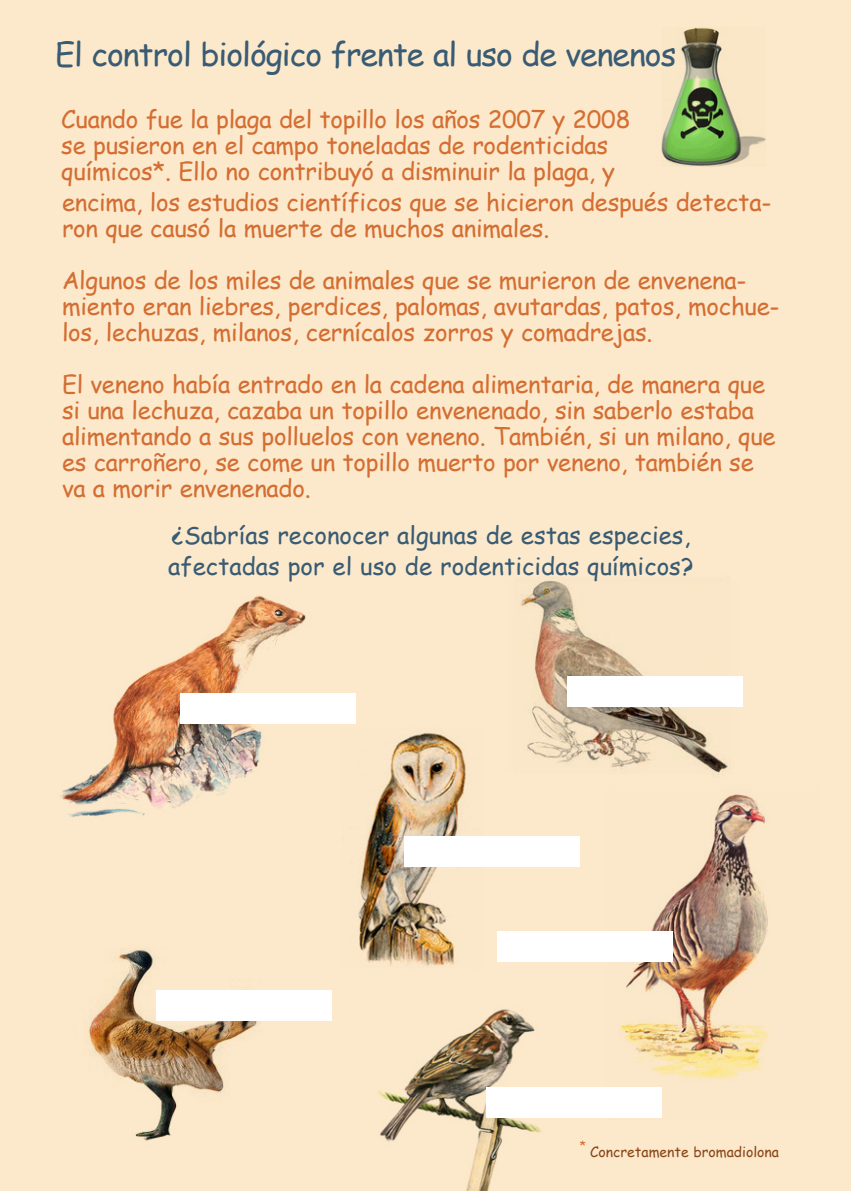
<style>
.page{position:relative;width:851px;height:1191px;background:#fff}
.page>*{position:absolute;margin:0;border:0;box-sizing:border-box;transform-origin:0 0}
.t1{font:32px "Comic Sans MS";letter-spacing:-.03em;color:#395b73}
.t2{font:24px/26px "Comic Sans MS";letter-spacing:-.01em;color:#d46e33}
.t3{font:24px/31.4px "Comic Sans MS";color:#395b73}
.t4{font:14px "Comic Sans MS";color:#8a4618}
.t5{font:12px "Comic Sans MS";color:#d46e33}
</style>
<div class="page">
<img style="left:0;top:0;width:850px;height:1191px">
<div style="left:180px;top:693px;width:176px;height:31px;background:#fff"></div>
<div style="left:567px;top:676px;width:175px;height:31px;background:#fff"></div>
<div style="left:404px;top:836px;width:175px;height:30px;background:#fff"></div>
<div style="left:497px;top:931px;width:175px;height:31px;background:#fff"></div>
<div style="left:156px;top:990px;width:175px;height:30px;background:#fff"></div>
<div style="left:486px;top:1087px;width:175px;height:30px;background:#fff"></div>
<h1 class="t1" style="left:55px;top:30px;width:622px">El control biológico frente al uso de venenos</h1>
<p class="t2" style="left:61px;top:105px;width:570px">Cuando fue la plaga del topillo los años 2007 y 2008 se pusieron en el campo toneladas de rodenticidas químicos*. Ello no contribuyó a disminuir la plaga, y</p>
<p class="t2" style="left:62px;top:188px;width:710px">encima, los estudios científicos que se hicieron después detecta&shy;ron que causó la muerte de muchos animales.</p>
<p class="t2" style="left:62px;top:266px;width:719px">Algunos de los miles de animales que se murieron de envenena&shy;miento eran liebres, perdices, palomas, avutardas, patos, mochue&shy;los, lechuzas, milanos, cernícalos zorros y comadrejas.</p>
<p class="t2" style="left:62px;top:370px;width:715px">El veneno había entrado en la cadena alimentaria, de manera que si una lechuza, cazaba un topillo envenenado, sin saberlo estaba alimentando a sus polluelos con veneno. También, si un milano, que es carroñero, se come un topillo muerto por veneno, también se va a morir envenenado.</p>
<p class="t3" style="left:168px;top:518px;width:527px">¿Sabrías reconocer algunas de estas especies, afectadas por el uso de rodenticidas químicos?</p>
<p class="t5" style="left:579px;top:1136px;width:8px">*</p>
<p class="t4" style="left:590px;top:1141px;width:190px">Concretamente bromadiolona</p>
</div>
